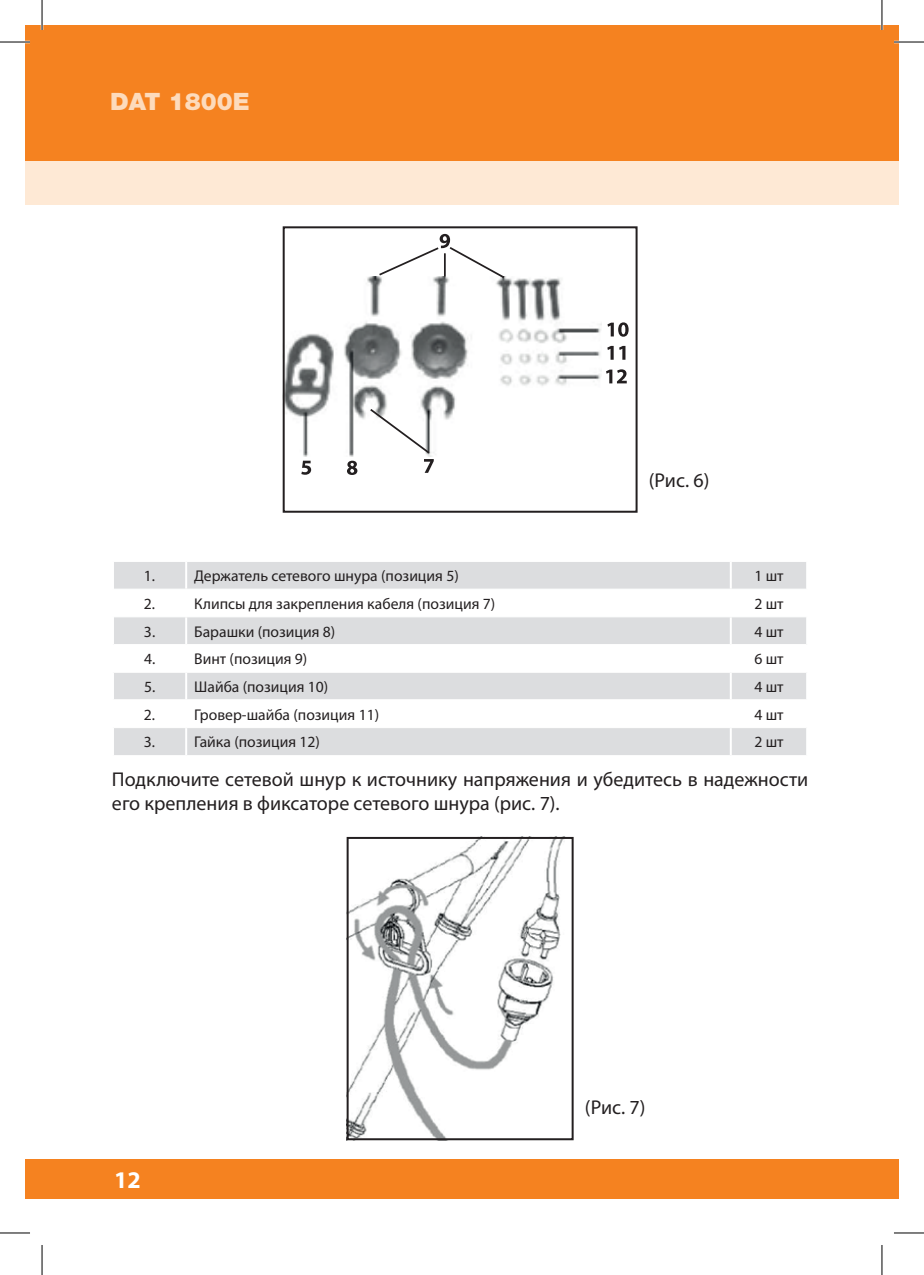
<style>
.page{position:relative;width:924px;height:1275px;background:#fff}
.page>*{position:absolute;margin:0;border:0;box-sizing:border-box;transform-origin:0 0}
.t1{font:900 24px "Helvetica Neue Cyr";color:#fddbbc}
.t2{font:700 24px "Myriad Pro";color:#fff}
.t3{font:20px/24px "Myriad Pro";color:#231f20}
.t4{font:15.6px "Myriad Pro";color:#231f20}
</style>
<div class="page">
<div style="left:25px;top:25px;width:873px;height:136px;background:#f58220"></div>
<div style="left:25px;top:161px;width:856px;height:44px;background:#fee9d5"></div>
<div style="left:881px;top:161px;width:17px;height:44px;background:#fee9d5"></div>
<div style="left:25px;top:1159px;width:873px;height:40px;background:#f58220"></div>
<svg style="left:114px;top:562px;width:691px;height:137px;fill:#dcdddf"></svg>
<hr style="left:185px;top:562px;width:2px;height:26px;background:#fff">
<hr style="left:729px;top:562px;width:2px;height:26px;background:#fff">
<hr style="left:185px;top:617px;width:2px;height:27px;background:#fff">
<hr style="left:729px;top:617px;width:2px;height:27px;background:#fff">
<hr style="left:185px;top:673px;width:2px;height:26px;background:#fff">
<hr style="left:729px;top:673px;width:2px;height:26px;background:#fff">
<hr style="left:114px;top:588px;width:72px;height:1px;background:#fff">
<hr style="left:186px;top:588px;width:544px;height:1px;background:#fff">
<hr style="left:730px;top:588px;width:75px;height:1px;background:#fff">
<hr style="left:185px;top:589px;width:2px;height:27px;background:#fff">
<hr style="left:729px;top:589px;width:2px;height:27px;background:#fff">
<hr style="left:114px;top:616px;width:72px;height:1px;background:#fff">
<hr style="left:186px;top:616px;width:544px;height:1px;background:#fff">
<hr style="left:730px;top:616px;width:75px;height:1px;background:#fff">
<hr style="left:114px;top:644px;width:72px;height:1px;background:#fff">
<hr style="left:186px;top:644px;width:544px;height:1px;background:#fff">
<hr style="left:730px;top:644px;width:75px;height:1px;background:#fff">
<hr style="left:185px;top:645px;width:2px;height:27px;background:#fff">
<hr style="left:729px;top:645px;width:2px;height:27px;background:#fff">
<hr style="left:114px;top:672px;width:72px;height:1px;background:#fff">
<hr style="left:186px;top:672px;width:544px;height:1px;background:#fff">
<hr style="left:730px;top:672px;width:75px;height:1px;background:#fff">
<div style="left:114px;top:728px;width:691px;height:27px;background:#dcdddf"></div>
<hr style="left:185px;top:728px;width:2px;height:27px;background:#fff">
<hr style="left:729px;top:728px;width:2px;height:27px;background:#fff">
<img style="left:349px;top:837px;width:225px;height:300px">
<div style="left:530px;top:1119px;width:54px;height:21px;background:#fff"></div>
<div style="left:346px;top:837px;width:227px;height:303px;border:2px solid #231f20"></div>
<svg style="left:301px;top:461px;width:10px;height:14px"></svg>
<svg style="left:347px;top:461px;width:10px;height:14px"></svg>
<img style="left:285px;top:276px;width:317px;height:181px">
<svg style="left:368px;top:407px;width:65px;height:66px"></svg>
<svg style="left:377px;top:234px;width:129px;height:46px"></svg>
<svg style="left:607px;top:322px;width:21px;height:15px"></svg>
<svg style="left:607px;top:346px;width:6px;height:14px"></svg>
<svg style="left:619px;top:346px;width:6px;height:14px"></svg>
<svg style="left:606px;top:369px;width:20px;height:14px"></svg>
<div style="left:282px;top:226px;width:355px;height:287px;border:2px solid #231f20"></div>
<hr style="left:0;top:41px;width:30px;height:2px;background:#fff">
<hr style="left:893px;top:41px;width:30px;height:2px;background:#fff">
<hr style="left:41px;top:0;width:2px;height:30px;background:#fff">
<hr style="left:880px;top:0;width:2px;height:30px;background:#fff">
<hr style="left:0;top:42px;width:30px;height:1px;background:#000">
<hr style="left:893px;top:42px;width:30px;height:1px;background:#000">
<hr style="left:0;top:1232px;width:30px;height:1px;background:#000">
<hr style="left:893px;top:1232px;width:30px;height:1px;background:#000">
<hr style="left:42px;top:0;width:1px;height:30px;background:#000">
<hr style="left:42px;top:1245px;width:1px;height:30px;background:#000">
<hr style="left:881px;top:0;width:1px;height:30px;background:#000">
<hr style="left:881px;top:1245px;width:1px;height:30px;background:#000">
<h1 class="t1" style="left:110px;top:88px;width:141px">DAT 1800E</h1>
<p class="t3" style="left:648px;top:467px;width:62px">(Рис. 6)</p>
<p class="t4" style="left:144px;top:566px;width:13px">1.</p>
<p class="t4" style="left:194px;top:566px;width:266px">Держатель сетевого шнура (позиция 5)</p>
<p class="t4" style="left:754px;top:566px;width:31px">1 шт</p>
<p class="t4" style="left:144px;top:594px;width:13px">2.</p>
<p class="t4" style="left:194px;top:594px;width:302px">Клипсы для закрепления кабеля (позиция 7)</p>
<p class="t4" style="left:754px;top:594px;width:31px">2 шт</p>
<p class="t4" style="left:144px;top:622px;width:13px">3.</p>
<p class="t4" style="left:194px;top:622px;width:142px">Барашки (позиция 8)</p>
<p class="t4" style="left:754px;top:622px;width:31px">4 шт</p>
<p class="t4" style="left:144px;top:649px;width:13px">4.</p>
<p class="t4" style="left:194px;top:649px;width:114px">Винт (позиция 9)</p>
<p class="t4" style="left:754px;top:649px;width:31px">6 шт</p>
<p class="t4" style="left:144px;top:677px;width:13px">5.</p>
<p class="t4" style="left:194px;top:677px;width:136px">Шайба (позиция 10)</p>
<p class="t4" style="left:754px;top:677px;width:31px">4 шт</p>
<p class="t4" style="left:144px;top:705px;width:13px">2.</p>
<p class="t4" style="left:194px;top:705px;width:186px">Гровер-шайба (позиция 11)</p>
<p class="t4" style="left:754px;top:705px;width:31px">4 шт</p>
<p class="t4" style="left:144px;top:732px;width:13px">3.</p>
<p class="t4" style="left:194px;top:732px;width:127px">Гайка (позиция 12)</p>
<p class="t4" style="left:754px;top:732px;width:31px">2 шт</p>
<p class="t3" style="left:112px;top:767px;width:697px">Подключите сетевой шнур к источнику напряжения и убедитесь в надежности его крепления в фиксаторе сетевого шнура (рис. 7).</p>
<h1 class="t2" style="left:114px;top:1164px;width:28px">12</h1>
<p class="t3" style="left:584px;top:1095px;width:62px">(Рис. 7)</p>
</div>
